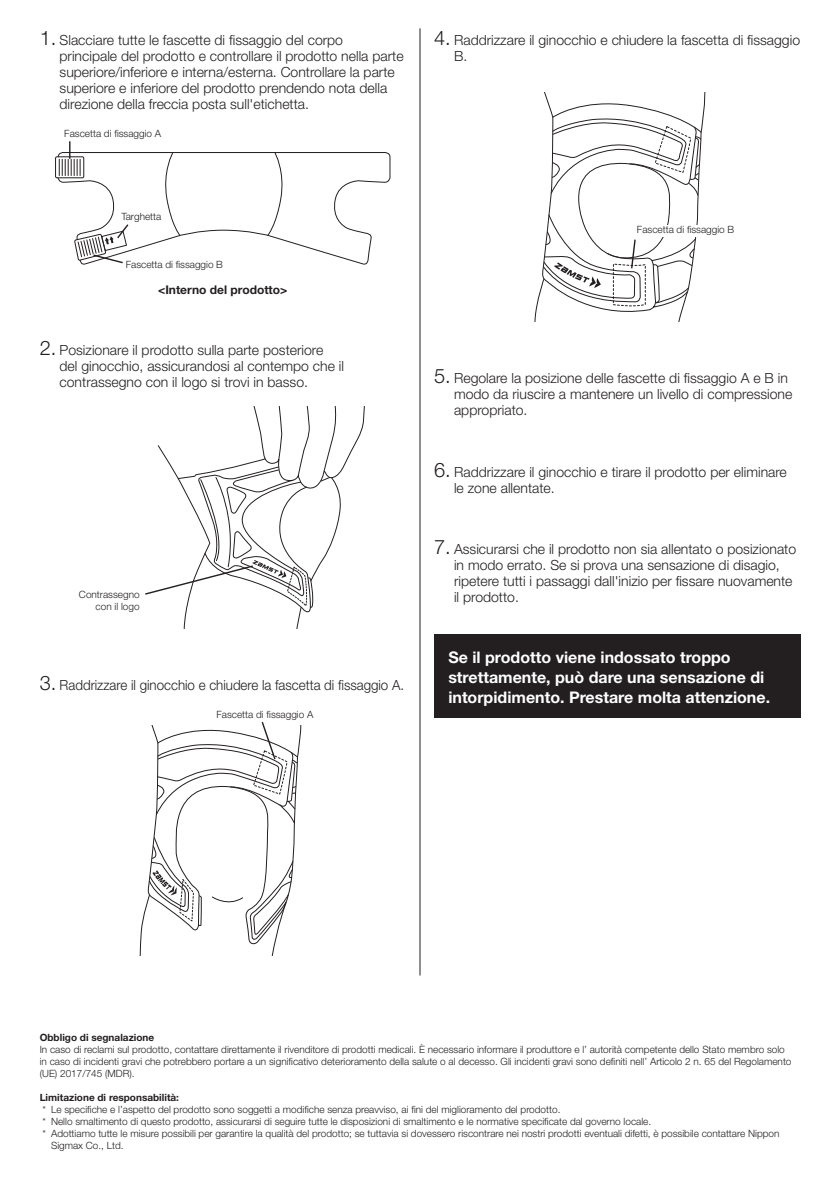
<style>
.page{position:relative;width:840px;height:1191px;background:#fff}
.page>*{position:absolute;margin:0;border:0;box-sizing:border-box;transform-origin:0 0}
.t1{font:700 16px/20px "Helvetica Neue LT Std";color:#fff}
.t2{font:300 14px/16px "Helvetica Neue LT Std";color:#231f20}
.t3{font:300 14px "Helvetica Neue LT Std";color:#231f20;scale:.95 1}
.t4{font:700 12px "Helvetica Neue LT Std";color:#231f20}
.t5{font:300 10px/12px "Helvetica Neue LT Std";color:#231f20;text-align:right}
.t6{font:700 10px "Helvetica Neue LT Std";color:#231f20}
.s1{font-size:20px}
</style>
<div class="page">
<div style="left:55px;top:156px;width:29px;height:22px;border:1px solid #231f20"></div>
<svg style="left:57px;top:141px;width:333px;height:123px"></svg>
<svg style="left:145px;top:407px;width:220px;height:221px"></svg>
<svg style="left:139px;top:722px;width:163px;height:233px"></svg>
<svg style="left:534px;top:92px;width:172px;height:230px"></svg>
<div style="left:620px;top:225px;width:113px;height:11px;background:#fff"></div>
<div style="left:434px;top:634px;width:365px;height:84px;background:#231f20"></div>
<hr style="left:419px;top:28px;width:1px;height:947px;background:#231f20">
<p class="t2" style="left:60px;top:32px;width:345px;text-indent:-20px"><span class="s1">1.</span> Slacciare tutte le fascette di fissaggio del corpo principale del prodotto e controllare il prodotto nella parte superiore/inferiore e interna/esterna. Controllare la parte superiore e inferiore del prodotto prendendo nota della direzione della freccia posta sull'etichetta.</p>
<p class="t5" style="left:64px;top:127px;width:98px">Fascetta di fissaggio A</p>
<p class="t5" style="left:121px;top:210px;width:42px">Targhetta</p>
<p class="t5" style="left:126px;top:258px;width:98px">Fascetta di fissaggio B</p>
<p class="t4" style="left:158px;top:282px;width:131px">&lt;Interno del prodotto&gt;</p>
<h2 class="t2" style="left:60px;top:342px;width:286px;text-indent:-20px"><span class="s1">2.</span> Posizionare il prodotto sulla parte posteriore del ginocchio, assicurandosi al contempo che il contrassegno con il logo si trovi in basso.</h2>
<p class="t5" style="left:79px;top:588px;width:62px">Contrassegno con il logo</p>
<h2 class="t3" style="left:40px;top:676px;width:385px"><span class="s1">3.</span> Raddrizzare il ginocchio e chiudere la fascetta di fissaggio A.</h2>
<p class="t5" style="left:216px;top:708px;width:98px">Fascetta di fissaggio A</p>
<h2 class="t2" style="left:454px;top:32px;width:347px;text-indent:-20px"><span class="s1">4.</span> Raddrizzare il ginocchio e chiudere la fascetta di fissaggio<br>B.</h2>
<p class="t5" style="left:636px;top:224px;width:99px">Fascetta di fissaggio B</p>
<h2 class="t2" style="left:454px;top:370px;width:339px;text-indent:-20px"><span class="s1">5.</span> Regolare la posizione delle fascette di fissaggio A e B in modo da riuscire a mantenere un livello di compressione appropriato.</h2>
<h2 class="t2" style="left:454px;top:463px;width:334px;text-indent:-20px"><span class="s1">6.</span> Raddrizzare il ginocchio e tirare il prodotto per eliminare le zone allentate.</h2>
<h2 class="t2" style="left:454px;top:540px;width:343px;text-indent:-20px"><span class="s1">7.</span> Assicurarsi che il prodotto non sia allentato o posizionato in modo errato. Se si prova una sensazione di disagio, ripetere tutti i passaggi dall'inizio per fissare nuovamente il prodotto.</h2>
<h1 class="t1" style="left:448px;top:647px;width:323px">Se il prodotto viene indossato troppo strettamente, può dare una sensazione di intorpidimento. Prestare molta attenzione.</h1>
<p class="t6" style="left:40px;top:1031px;width:116px">Obbligo di segnalazione</p>
<p class="t5" style="left:40px;top:1043px;width:752px;text-align:left">In caso di reclami sul prodotto, contattare direttamente il rivenditore di prodotti medicali. È necessario informare il produttore e l’ autorità competente dello Stato membro solo in caso di incidenti gravi che potrebbero portare a un significativo deterioramento della salute o al decesso. Gli incidenti gravi sono definiti nell’ Articolo 2 n. 65 del Regolamento (UE) 2017/745 (MDR).</p>
<p class="t6" style="left:40px;top:1091px;width:141px">Limitazione di responsabilità:</p>
<p class="t5" style="left:43px;top:1103px;width:519px">* Le specifiche e l’aspetto del prodotto sono soggetti a modifiche senza preavviso, ai fini del miglioramento del prodotto.</p>
<p class="t5" style="left:43px;top:1115px;width:610px">* Nello smaltimento di questo prodotto, assicurarsi di seguire tutte le disposizioni di smaltimento e le normative specificate dal governo locale.</p>
<p class="t5" style="left:43px;top:1127px;width:738px">* Adottiamo tutte le misure possibili per garantire la qualità del prodotto; se tuttavia si dovessero riscontrare nei nostri prodotti eventuali difetti, è possibile contattare Nippon</p>
<p class="t5" style="left:51px;top:1139px;width:74px">Sigmax Co., Ltd.</p>
</div>
